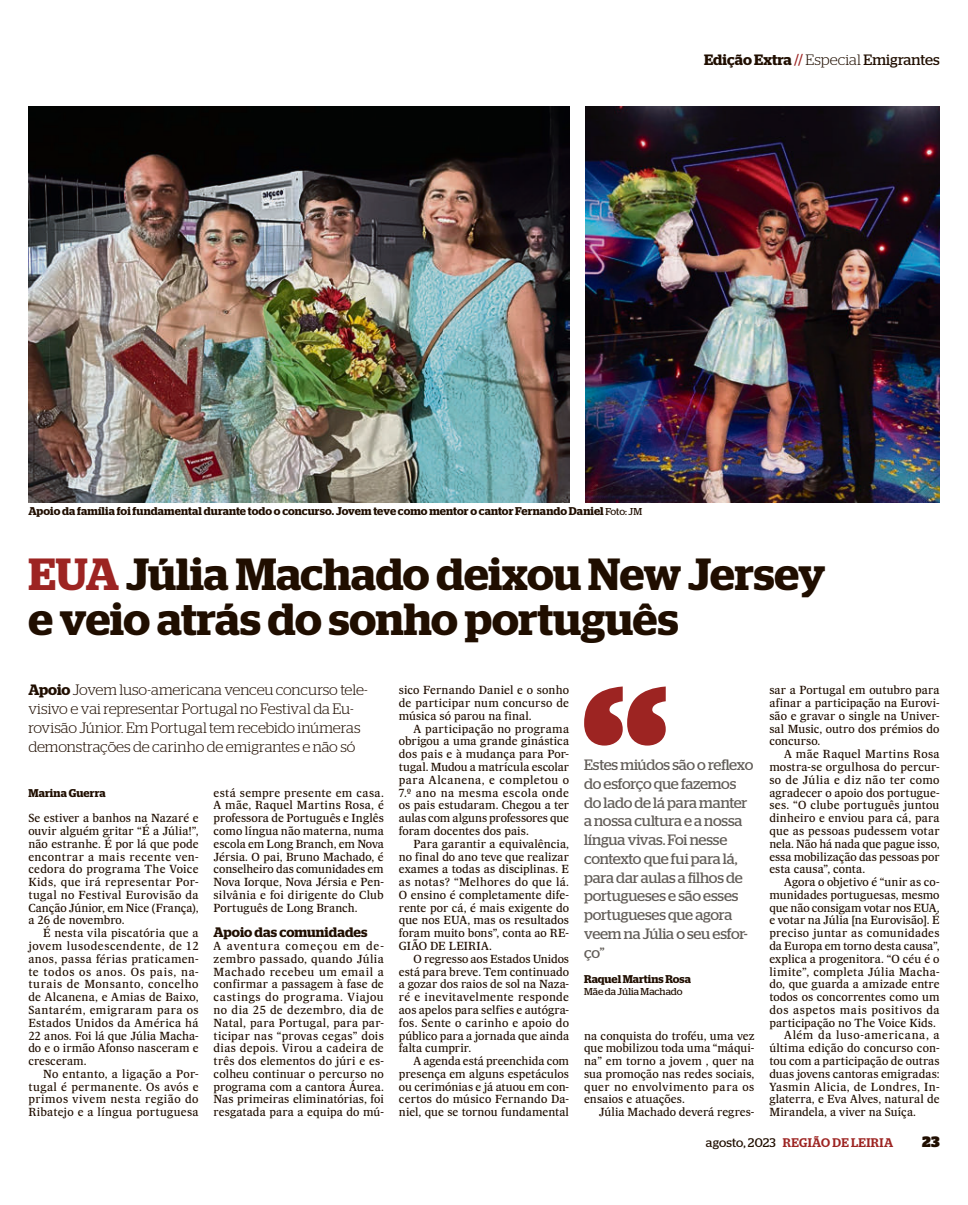
<style>
.page{position:relative;width:968px;height:1205px;background:#fff}
.page>*{position:absolute;margin:0;border:0;box-sizing:border-box;transform-origin:0 0}
.t1{font:600 45px/45px "Stag";letter-spacing:-.005em;color:#200e00}
.t2{font:15px/18.8px "Stag";letter-spacing:-.01em;color:#625d58}
.t3{font:300 15px/18.8px "Stag";letter-spacing:-.005em;color:#200e00}
.t4{font:600 15px "Stag";color:#200e00}
.t5{font:900 15px "Stag";color:#200e00}
.t6{font:600 13.75px "Stag";color:#200e00}
.t7{font:500 12.5px "Stag";letter-spacing:.03em;color:#9d2422}
.t8{font:11.25px/12.8px "Majerit Body";letter-spacing:.005em;color:#200e00;text-align:justify}
.t9{font:600 11.25px "Stag";letter-spacing:.01em;color:#200e00}
.t10{font:11.25px "Majerit Body";letter-spacing:.025em;color:#200e00}
.t11{font:11.25px "Majerit Body";letter-spacing:.03em;color:#200e00}
.t12{font:11.25px "Majerit Body";letter-spacing:.045em;color:#200e00}
.t13{font:11.25px "Majerit Body";letter-spacing:.05em;color:#200e00}
.t14{font:10px "Stag";color:#200e00}
.s1{font-weight:400;color:#9d2422}
.s2{font-weight:300}
.s3{font-weight:400}
.s4{font-weight:400;font-size:10px}
.s5{color:#9d2422}
.s6{font-weight:600}
.s7{font-weight:400;color:#200e00}
</style>
<div class="page">
<img style="left:29px;top:107px;width:540px;height:396px">
<svg style="left:584px;top:686px;width:81px;height:59px"></svg>
<img style="left:585px;top:107px;width:354px;height:396px">
<h2 class="t4" style="left:704px;top:51px;width:237px">Edição Extra <span class="s1">//</span> <span class="s2">Especial</span> <span class="s3">Emigrantes</span></h2>
<p class="t9" style="left:28px;top:505px;width:615px">Apoio da família foi fundamental durante todo o concurso. Jovem teve como mentor o cantor Fernando Daniel <span class="s4">Foto: JM</span></p>
<h1 class="t1" style="left:28px;top:551px;width:798px"><span class="s5">EUA</span> Júlia Machado deixou New Jersey e veio atrás do sonho português</h1>
<h2 class="t3" style="left:28px;top:680px;width:341px"><span class="s6">Apoio</span> Jovem luso-americana venceu concurso tele&shy;visivo e vai representar Portugal no Festival da Eu&shy;rovisão Júnior. Em Portugal tem recebido inúmeras demonstrações de carinho de emigrantes e não só</h2>
<p class="t9" style="left:28px;top:786px;width:79px">Marina Guerra</p>
<p class="t8" style="left:28px;top:811px;width:172px">Se estiver a banhos na Nazaré e ouvir alguém gritar “É a Júlia!”, não estranhe. É por lá que pode encontrar a mais recente ven&shy;cedora do programa The Voice Kids, que irá representar Por&shy;tugal no Festival Eurovisão da Canção Júnior, em Nice (França), a 26 de novembro.</p>
<p class="t8" style="left:28px;top:926px;width:172px;text-indent:15px">É nesta vila piscatória que a jovem lusodescendente, de 12 anos, passa férias praticamen&shy;te todos os anos. Os pais, na&shy;turais de Monsanto, concelho de Alcanena, e Amias de Baixo, Santarém, emigraram para os Estados Unidos da América há 22 anos. Foi lá que Júlia Macha&shy;do e o irmão Afonso nasceram e cresceram.</p>
<p class="t8" style="left:28px;top:1067px;width:172px;text-indent:15px">No entanto, a ligação a Por&shy;tugal é permanente. Os avós e primos vivem nesta região do Ribatejo e a língua portuguesa</p>
<p class="t8" style="left:213px;top:786px;width:172px">está sempre presente em casa.<br>A mãe, Raquel Martins Rosa, é professora de Português e Inglês como língua não materna, numa escola em Long Branch, em Nova Jérsia. O pai, Bruno Machado, é conselheiro das comunidades em Nova Iorque, Nova Jérsia e Pen&shy;silvânia e foi dirigente do Club Português de Long Branch.</p>
<p class="t6" style="left:213px;top:924px;width:155px">Apoio das comunidades</p>
<p class="t8" style="left:213px;top:939px;width:172px">A aventura começou em de&shy;zembro passado, quando Júlia Machado recebeu um email a confirmar a passagem à fase de castings do programa. Viajou no dia 25 de dezembro, dia de Natal, para Portugal, para par&shy;ticipar nas “provas cegas” dois dias depois. Virou a cadeira de três dos elementos do júri e es&shy;colheu continuar o percurso no programa com a cantora Áurea.<br>Nas primeiras eliminatórias, foi resgatada para a equipa do mú-</p>
<p class="t8" style="left:399px;top:684px;width:172px">sico Fernando Daniel e o sonho de participar num concurso de música só parou na final.</p>
<p class="t8" style="left:399px;top:722px;width:172px;text-indent:15px">A participação no programa obrigou a uma grande ginástica dos pais e à mudança para Por&shy;tugal. Mudou a matrícula escolar para Alcanena, e completou o 7.º ano na mesma escola onde os pais estudaram. Chegou a ter aulas com alguns professores que foram docentes dos pais.</p>
<p class="t8" style="left:399px;top:837px;width:172px;text-indent:15px">Para garantir a equivalência, no final do ano teve que realizar exames a todas as disciplinas. E as notas? “Melhores do que lá.<br>O ensino é completamente dife&shy;rente por cá, é mais exigente do que nos EUA, mas os resultados foram muito bons”, conta ao RE-GIÃO DE LEIRIA.</p>
<p class="t8" style="left:399px;top:952px;width:172px;text-indent:15px">O regresso aos Estados Unidos está para breve. Tem continuado a gozar dos raios de sol na Naza&shy;ré e inevitavelmente responde aos apelos para selfies e autógra&shy;fos. Sente o carinho e apoio do público para a jornada que ainda falta cumprir.</p>
<p class="t8" style="left:399px;top:1054px;width:172px;text-indent:15px">A agenda está preenchida com presença em alguns espetáculos ou cerimónias e já atuou em con&shy;certos do músico Fernando Da&shy;niel, que se tornou fundamental</p>
<p class="t2" style="left:584px;top:755px;width:171px">Estes miúdos são o reflexo do esforço que fazemos do lado de lá para manter a nossa cultura e a nossa língua vivas. Foi nesse contexto que fui para lá, para dar aulas a filhos de portugueses e são esses portugueses que agora veem na Júlia o seu esfor&shy;ço”</p>
<p class="t9" style="left:584px;top:972px;width:108px">Raquel Martins Rosa</p>
<p class="t14" style="left:584px;top:986px;width:100px">Mãe da Júlia Machado</p>
<p class="t8" style="left:584px;top:1029px;width:172px">na conquista do troféu, uma vez que mobilizou toda uma “máqui&shy;na” em torno a jovem , quer na sua promoção nas redes sociais, quer no envolvimento para os ensaios e atuações.</p>
<p class="t8" style="left:598px;top:1105px;width:157px">Júlia Machado deverá regres-</p>
<p class="t8" style="left:769px;top:684px;width:172px">sar a Portugal em outubro para afinar a participação na Eurovi&shy;são e gravar o single na Univer&shy;sal Music, outro dos prémios do concurso.</p>
<p class="t8" style="left:769px;top:747px;width:172px;text-indent:15px">A mãe Raquel Martins Rosa mostra-se orgulhosa do percur&shy;so de Júlia e diz não ter como agradecer o apoio dos portugue&shy;ses. “O clube português juntou dinheiro e enviou para cá, para que as pessoas pudessem votar nela. Não há nada que pague isso, essa mobilização das pessoas por esta causa”, conta.</p>
<p class="t8" style="left:784px;top:875px;width:157px">Agora o objetivo é “unir as co-</p>
<p class="t8" style="left:769px;top:888px;width:172px">munidades portuguesas, mesmo</p>
<p class="t8" style="left:769px;top:901px;width:172px">que não consigam votar nos EUA,</p>
<p class="t8" style="left:769px;top:914px;width:172px">e votar na Júlia [na Eurovisão]. É</p>
<p class="t10" style="left:769px;top:926px;width:172px">preciso juntar as comunidades</p>
<p class="t8" style="left:769px;top:939px;width:172px">da Europa em torno desta causa”,</p>
<p class="t8" style="left:769px;top:952px;width:172px">explica a progenitora. “O céu é o</p>
<p class="t10" style="left:769px;top:964px;width:172px">limite”, completa Júlia Macha-</p>
<p class="t8" style="left:769px;top:977px;width:172px">do, que guarda a amizade entre</p>
<p class="t8" style="left:769px;top:990px;width:172px">todos os concorrentes como um</p>
<p class="t12" style="left:769px;top:1002px;width:172px">dos aspetos mais positivos da</p>
<p class="t8" style="left:769px;top:1016px;width:168px">participação no The Voice Kids.</p>
<p class="t13" style="left:784px;top:1028px;width:157px">Além da luso-americana, a</p>
<p class="t8" style="left:769px;top:1041px;width:172px">última edição do concurso con-</p>
<p class="t8" style="left:769px;top:1054px;width:172px">tou com a participação de outras</p>
<p class="t8" style="left:769px;top:1067px;width:172px">duas jovens cantoras emigradas:</p>
<p class="t11" style="left:769px;top:1079px;width:172px">Yasmin Alicia, de Londres, In-</p>
<p class="t8" style="left:769px;top:1092px;width:172px">glaterra, e Eva Alves, natural de</p>
<p class="t8" style="left:769px;top:1105px;width:148px">Mirandela, a viver na Suíça.</p>
<p class="t7" style="left:705px;top:1135px;width:189px"><span class="s7">agosto, 2023</span> REGIÃO DE LEIRIA</p>
<h2 class="t5" style="left:921px;top:1133px;width:19px">23</h2>
</div>
